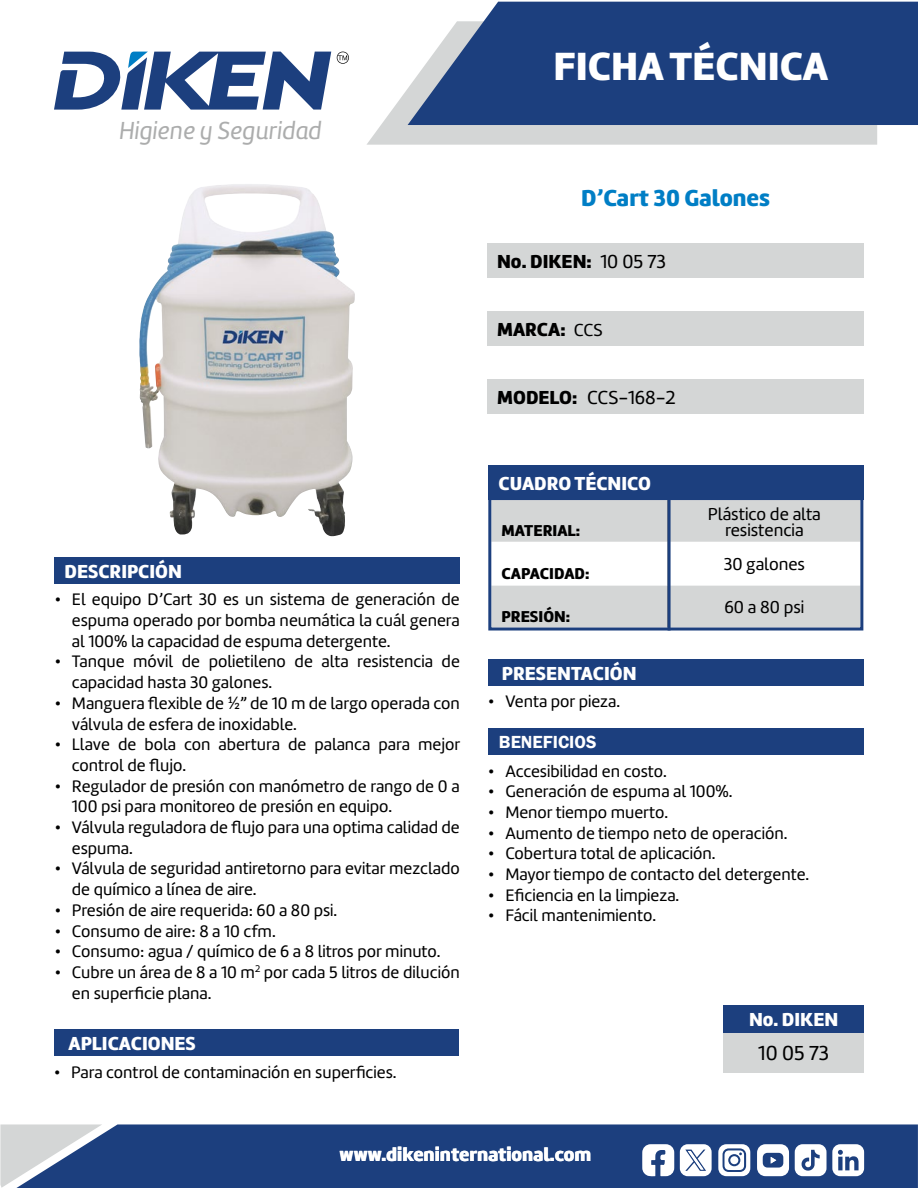
<style>
.page{position:relative;width:918px;height:1188px;background:#fff}
.page>*{position:absolute;margin:0;border:0;box-sizing:border-box;transform-origin:0 0}
.t1{font:40.8px "Amelia Basic Black";color:#fff}
.t2{font:25.5px "Amelia Basic Italic";color:#acadad}
.t3{font:24px "Amelia Basic Black";color:#007ec5}
.t4{font:21px "Amelia Basic";color:#000}
.t5{font:19.5px "Amelia Basic Black";color:#fff}
.t6{font:19.5px "Amelia Basic Black";color:#000}
.t7{font:19.5px "Amelia Basic";color:#000}
.t8{font:600 18px "Franklin Gothic";color:#fff}
.t9{font:17.85px/16.4px "Amelia Basic";color:#000;text-align:center}
.t10{font:17.25px/20.7px "Amelia Basic";color:#000}
.t11{font:16.35px "Amelia Basic Black";color:#000}
.s1{font-family:"Lato"}
.s2{font-family:"Amelia Basic"}
.s3{font-family:"Amelia Basic";font-size:18px}
.s4{font-family:"Amelia Basic Black"}
</style>
<div class="page">
<div style="left:102px;top:1124px;width:816px;height:64px;background:#1c3f7e"></div>
<svg style="left:0;top:1124px;width:102px;height:64px;background:#99a6bd"></svg>
<svg style="left:367px;top:88px;width:510px;height:57px;background:#d8dada"></svg>
<svg style="left:408px;top:2px;width:510px;height:123px;background:#315089"></svg>
<svg style="left:54px;top:51px;width:277px;height:59px"></svg>
<svg style="left:337px;top:52px;width:12px;height:12px"></svg>
<svg style="left:680px;top:1144px;width:32px;height:32px"></svg>
<svg style="left:642px;top:1144px;width:32px;height:32px"></svg>
<svg style="left:718px;top:1144px;width:32px;height:32px"></svg>
<div style="left:730px;top:1156px;width:8px;height:8px;background:#fff;border-radius:50%"></div>
<svg style="left:757px;top:1144px;width:32px;height:32px"></svg>
<svg style="left:795px;top:1144px;width:69px;height:32px"></svg>
<div style="left:489px;top:466px;width:375px;height:34px;background:#1c3f7e"></div>
<div style="left:487px;top:244px;width:377px;height:34px;background:#d4d6d6"></div>
<div style="left:487px;top:312px;width:377px;height:34px;background:#d4d6d6"></div>
<div style="left:487px;top:379px;width:377px;height:34px;background:#d4d6d6"></div>
<div style="left:55px;top:557px;width:405px;height:27px;background:#1c3f7e"></div>
<div style="left:54px;top:1030px;width:405px;height:26px;background:#1c3f7e"></div>
<div style="left:488px;top:659px;width:376px;height:27px;background:#1c3f7e"></div>
<div style="left:488px;top:728px;width:376px;height:27px;background:#1c3f7e"></div>
<div style="left:724px;top:1005px;width:140px;height:28px;background:#1c3f7e"></div>
<div style="left:724px;top:1033px;width:140px;height:39px;background:#d4d6d6"></div>
<div style="left:492px;top:501px;width:367px;height:126px;background:#d4d6d6"></div>
<svg style="left:492px;top:542px;width:367px;height:43px"></svg>
<div style="left:488px;top:497px;width:375px;height:134px;border:3px solid #1c3f7e"></div>
<hr style="left:668px;top:500px;width:3px;height:131px;background:#1c3f7e">
<img style="left:139px;top:184px;width:182px;height:350px">
<h2 class="t2" style="left:119px;top:116px;width:204px">Higiene y Seguridad</h2>
<p class="t5" style="left:65px;top:560px;width:119px">DESCRIPCIÓN</p>
<p class="t10" style="left:72px;top:589px;width:390px;text-align:justify;text-indent:-17px">• El equipo D’Cart 30 es un sistema de generación de espuma operado por bomba neumática la cuál genera al 100% la capacidad de espuma detergente.</p>
<p class="t10" style="left:72px;top:651px;width:390px;text-indent:-17px">• Tanque móvil de polietileno de alta resistencia de capacidad hasta 30 galones.</p>
<p class="t10" style="left:72px;top:693px;width:390px;text-indent:-17px">• Manguera flexible de <span class="s1">½</span>” de 10 m de largo operada con válvula de esfera de inoxidable.</p>
<p class="t10" style="left:72px;top:734px;width:390px;text-indent:-17px">• Llave de bola con abertura de palanca para mejor control de flujo.</p>
<p class="t10" style="left:72px;top:776px;width:389px;text-indent:-17px">• Regulador de presión con manómetro de rango de 0 a<br>100 psi para monitoreo de presión en equipo.</p>
<p class="t10" style="left:72px;top:817px;width:389px;text-indent:-17px">• Válvula reguladora de flujo para una optima calidad de espuma.</p>
<p class="t10" style="left:72px;top:858px;width:389px;text-indent:-17px">• Válvula de seguridad antiretorno para evitar mezclado de químico a línea de aire.</p>
<p class="t10" style="left:55px;top:900px;width:284px">• Presión de aire requerida: 60 a 80 psi.</p>
<p class="t10" style="left:55px;top:921px;width:222px">• Consumo de aire: 8 a 10 cfm.</p>
<p class="t10" style="left:55px;top:941px;width:387px">• Consumo: agua / químico de 6 a 8 litros por minuto.</p>
<p class="t10" style="left:72px;top:962px;width:390px;text-indent:-17px">• Cubre un área de 8 a 10 m<sup>2</sup> por cada 5 litros de dilución en superficie plana.</p>
<p class="t5" style="left:69px;top:1032px;width:129px">APLICACIONES</p>
<p class="t10" style="left:54px;top:1062px;width:344px">• Para control de contaminación en superficies.</p>
<h1 class="t1" style="left:553px;top:41px;width:276px">FICHA TÉCNICA</h1>
<h3 class="t3" style="left:581px;top:184px;width:190px">D’Cart 30 Galones</h3>
<p class="t6" style="left:497px;top:250px;width:170px">No. DIKEN: <span class="s2">10 05 73</span></p>
<p class="t6" style="left:497px;top:318px;width:107px">MARCA: <span class="s3">CCS</span></p>
<p class="t7" style="left:497px;top:386px;width:180px"><span class="s4">MODELO:</span> CCS-168-2</p>
<p class="t5" style="left:499px;top:472px;width:154px">CUADRO TÉCNICO</p>
<p class="t11" style="left:502px;top:521px;width:80px">MATERIAL:</p>
<p class="t9" style="left:708px;top:506px;width:114px">Plástico de alta resistencia</p>
<p class="t11" style="left:502px;top:564px;width:90px">CAPACIDAD:</p>
<p class="t9" style="left:724px;top:556px;width:83px">30 galones</p>
<p class="t11" style="left:502px;top:606px;width:70px">PRESIÓN:</p>
<p class="t9" style="left:724px;top:599px;width:81px">60 a 80 psi</p>
<p class="t5" style="left:502px;top:661px;width:136px">PRESENTACIÓN</p>
<p class="t10" style="left:488px;top:691px;width:133px">• Venta por pieza.</p>
<p class="t8" style="left:499px;top:731px;width:99px">BENEFICIOS</p>
<p class="t10" style="left:488px;top:761px;width:180px">• Accesibilidad en costo.</p>
<p class="t10" style="left:488px;top:781px;width:246px">• Generación de espuma al 100%.</p>
<p class="t10" style="left:488px;top:802px;width:181px">• Menor tiempo muerto.</p>
<p class="t10" style="left:488px;top:823px;width:301px">• Aumento de tiempo neto de operación.</p>
<p class="t10" style="left:488px;top:843px;width:229px">• Cobertura total de aplicación.</p>
<p class="t10" style="left:488px;top:864px;width:322px">• Mayor tiempo de contacto del detergente.</p>
<p class="t10" style="left:488px;top:885px;width:193px">• Eficiencia en la limpieza.</p>
<p class="t10" style="left:488px;top:905px;width:169px">• Fácil mantenimiento.</p>
<p class="t5" style="left:749px;top:1008px;width:91px">No. DIKEN</p>
<p class="t4" style="left:758px;top:1041px;width:72px">10 05 73</p>
<p class="t5" style="left:340px;top:1143px;width:253px">www.dikeninternational.com</p>
</div>
